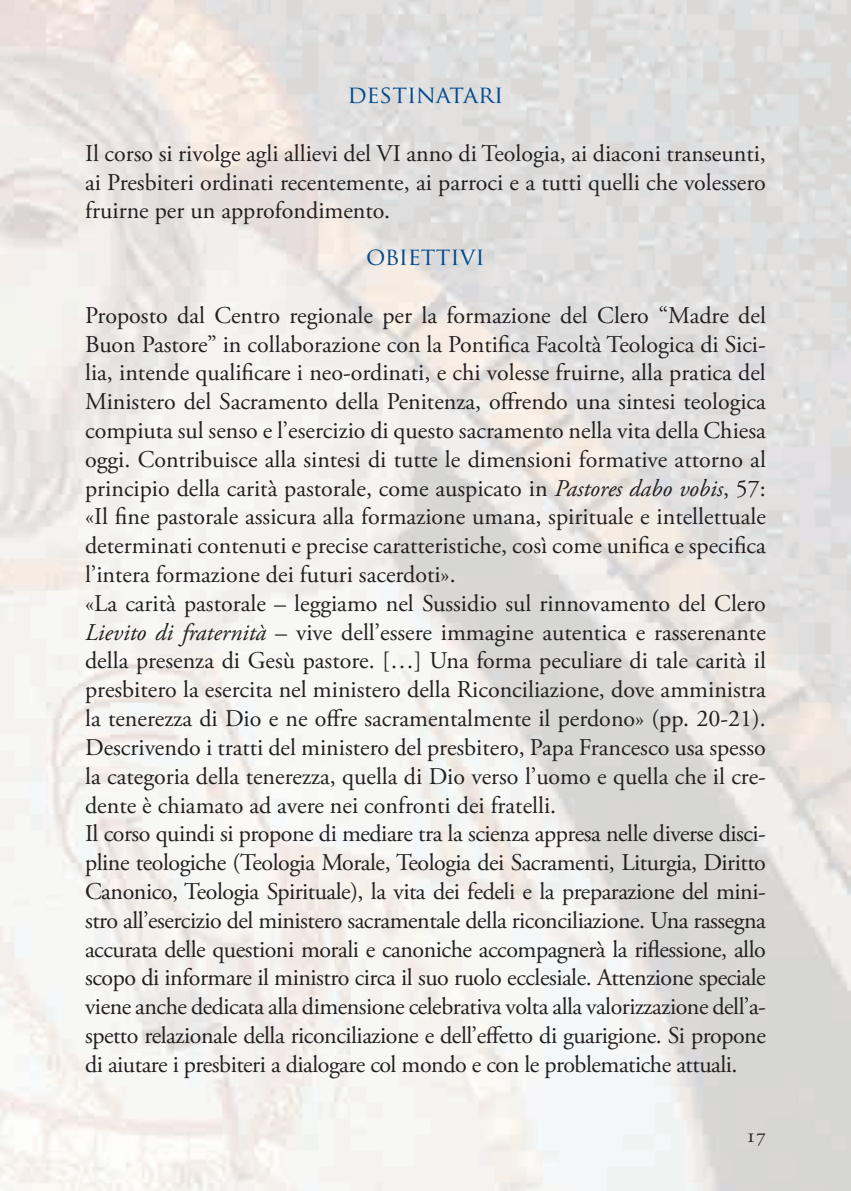
<style>
.page{position:relative;width:851px;height:1191px;background:#fff}
.page>*{position:absolute;margin:0;border:0;box-sizing:border-box;transform-origin:0 0}
.t1{font:24px/28.8px "Adobe Garamond Pro";color:#231f20;text-align:justify}
.t2{font:24px "Trajan Pro";color:#01498e}
.t3{font:20px "Adobe Garamond Pro";color:#231f20}
.s1{font-style:italic}
</style>
<div class="page">
<p class="t2" style="left:347px;top:79px;width:158px">DESTINATARI</p>
<p class="t1" style="left:85px;top:139px;width:682px">Il corso si rivolge agli allievi del VI anno di Teologia, ai diaconi transeunti, ai Presbiteri ordinati recentemente, ai parroci e a tutti quelli che volessero fruirne per un approfondimento.</p>
<p class="t2" style="left:366px;top:241px;width:120px">OBIETTIVI</p>
<p class="t1" style="left:85px;top:301px;width:682px;text-align:left">Proposto dal Centro regionale per la formazione del Clero “Madre del Buon Pastore” in collaborazione con la Pontifica Facoltà Teologica di Sici&shy;lia, intende qualificare i neo-ordinati, e chi volesse fruirne, alla pratica del Ministero del Sacramento della Penitenza, offrendo una sintesi teologica compiuta sul senso e l’esercizio di questo sacramento nella vita della Chiesa oggi. Contribuisce alla sintesi di tutte le dimensioni formative attorno al principio della carità pastorale, come auspicato in <span class="s1">Pastores dabo vobis</span>, 57: «Il fine pastorale assicura alla formazione umana, spirituale e intellettuale determinati contenuti e precise caratteristiche, così come unifica e specifica l’intera formazione dei futuri sacerdoti».<br>«La carità pastorale – leggiamo nel Sussidio sul rinnovamento del Clero <span class="s1">Lievito di fraternità</span> – vive dell’essere immagine autentica e rasserenante della presenza di Gesù pastore. […] Una forma peculiare di tale carità il presbitero la esercita nel ministero della Riconciliazione, dove amministra la tenerezza di Dio e ne offre sacramentalmente il perdono» (pp. 20-21).<br>Descrivendo i tratti del ministero del presbitero, Papa Francesco usa spesso la categoria della tenerezza, quella di Dio verso l’uomo e quella che il cre&shy;dente è chiamato ad avere nei confronti dei fratelli.<br>Il corso quindi si propone di mediare tra la scienza appresa nelle diverse disci&shy;pline teologiche (Teologia Morale, Teologia dei Sacramenti, Liturgia, Diritto Canonico, Teologia Spirituale), la vita dei fedeli e la preparazione del mini&shy;stro all’esercizio del ministero sacramentale della riconciliazione. Una rassegna accurata delle questioni morali e canoniche accompagnerà la riflessione, allo scopo di informare il ministro circa il suo ruolo ecclesiale. Attenzione speciale viene anche dedicata alla dimensione celebrativa volta alla valorizzazione dell’a&shy;spetto relazionale della riconciliazione e dell’effetto di guarigione. Si propone di aiutare i presbiteri a dialogare col mondo e con le problematiche attuali.</p>
<p class="t3" style="left:746px;top:1123px;width:21px">17</p>
</div>
